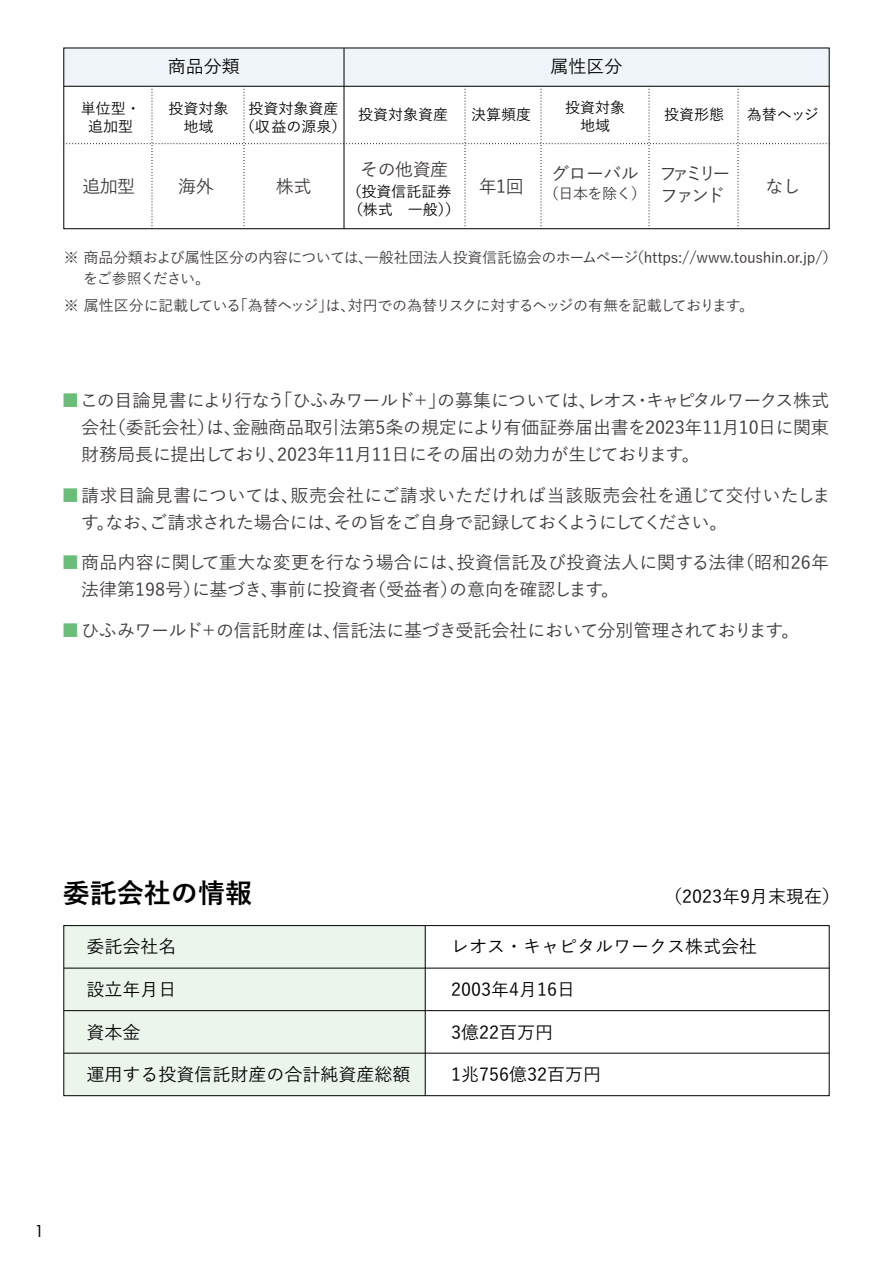
<style>
.page{position:relative;width:893px;height:1263px;background:#fff}
.page>*{position:absolute;margin:0;border:0;box-sizing:border-box;transform-origin:0 0}
.t1{font:700 27px "Yu Go Pr 6 N";color:#000}
.t2{font:500 18px/27px "Yu Go Pr 6 N";letter-spacing:-.01em;color:#3e3a39}
.t3{font:500 18px "Yu Go Pr 6 N";color:#000}
.t4{font:500 18px/22.5px "Yu Go Pr 6 N";letter-spacing:-.24em;color:#3e3a39}
.t5{font:18px "Futura PT";color:#000}
.t6{font:500 15px/21px "Yu Go Pr 6 N";letter-spacing:-.025em;color:#3e3a39}
.t7{font:500 15px/18px "Yu Go Pr 6 N";color:#000;text-align:center}
.s1{color:#6abd79}
</style>
<div class="page">
<div style="left:64px;top:925px;width:361px;height:171px;background:#ebf5ec"></div>
<div style="left:63px;top:925px;width:767px;height:171px;border:1px solid #000"></div>
<hr style="left:64px;top:1053px;width:765px;height:1px;background:#000">
<hr style="left:64px;top:1010px;width:765px;height:1px;background:#000">
<hr style="left:64px;top:968px;width:765px;height:1px;background:#000">
<hr style="left:425px;top:925px;width:1px;height:171px;background:#000">
<div style="left:64px;top:48px;width:765px;height:38px;background:#eef4f7"></div>
<hr style="left:344px;top:48px;width:1px;height:38px;background:#000">
<svg style="left:64px;top:86px;width:766px;height:143px"></svg>
<hr style="left:64px;top:86px;width:765px;height:1px;background:#000">
<p class="t7" style="left:81px;top:98px;width:61px">単位型・追加型</p>
<p class="t2" style="left:82px;top:170px;width:54px">追加型</p>
<p class="t3" style="left:168px;top:50px;width:73px">商品分類</p>
<p class="t3" style="left:551px;top:50px;width:73px">属性区分</p>
<p class="t7" style="left:168px;top:98px;width:61px">投資対象地域</p>
<p class="t2" style="left:178px;top:170px;width:37px">海外</p>
<p class="t7" style="left:358px;top:103px;width:91px">投資対象資産</p>
<p class="t7" style="left:471px;top:103px;width:61px">決算頻度</p>
<p class="t7" style="left:565px;top:97px;width:61px">投資対象地域</p>
<p class="t7" style="left:664px;top:103px;width:61px">投資形態</p>
<p class="t7" style="left:747px;top:103px;width:74px">為替ヘッジ</p>
<p class="t4" style="left:659px;top:159px;width:73px">ファミリーファンド</p>
<p class="t7" style="left:240px;top:98px;width:108px">投資対象資産（収益の源泉）</p>
<p class="t2" style="left:360px;top:153px;width:89px">その他資産</p>
<p class="t7" style="left:347px;top:180px;width:115px;text-align:left">（投資信託証券（株式　一般））</p>
<p class="t2" style="left:551px;top:157px;width:89px">グローバル</p>
<p class="t6" style="left:544px;top:181px;width:104px">（日本を除く）</p>
<p class="t2" style="left:276px;top:170px;width:37px">株式</p>
<p class="t2" style="left:479px;top:170px;width:46px">年1回</p>
<p class="t2" style="left:765px;top:170px;width:37px">なし</p>
<p class="t6" style="left:83px;top:245px;width:756px;text-indent:-19px">※ 商品分類および属性区分の内容については、一般社団法人投資信託協会のホームページ（https://www.toushin.or.jp/）をご参照ください。</p>
<p class="t6" style="left:64px;top:293px;width:692px">※ 属性区分に記載している「為替ヘッジ」は、対円での為替リスクに対するヘッジの有無を記載しております。</p>
<p class="t2" style="left:81px;top:385px;width:749px;text-align:justify;text-indent:-19px"><span class="s1">■</span> この目論見書により行なう「ひふみワールド＋」の募集については、レオス・キャピタルワークス株式会社（委託会社）は、金融商品取引法第5条の規定により有価証券届出書を2023年11月10日に関東財務局長に提出しており、2023年11月11日にその届出の効力が生じております。</p>
<p class="t2" style="left:81px;top:479px;width:751px;text-indent:-20px"><span class="s1">■</span> 請求目論見書については、販売会社にご請求いただければ当該販売会社を通じて交付いたします。なお、ご請求された場合には、その旨をご自身で記録しておくようにしてください。</p>
<p class="t2" style="left:81px;top:547px;width:749px;text-indent:-19px"><span class="s1">■</span> 商品内容に関して重大な変更を行なう場合には、投資信託及び投資法人に関する法律（昭和26年法律第198号）に基づき、事前に投資者（受益者）の意向を確認します。</p>
<p class="t2" style="left:62px;top:614px;width:739px"><span class="s1">■</span> ひふみワールド＋の信託財産は、信託法に基づき受託会社において分別管理されております。</p>
<h1 class="t1" style="left:63px;top:878px;width:190px">委託会社の情報</h1>
<p class="t3" style="left:664px;top:880px;width:177px">（2023年9月末現在）</p>
<p class="t3" style="left:87px;top:930px;width:91px">委託会社名</p>
<p class="t3" style="left:451px;top:930px;width:307px">レオス・キャピタルワークス株式会社</p>
<p class="t3" style="left:87px;top:972px;width:91px">設立年月日</p>
<p class="t3" style="left:451px;top:972px;width:125px">2003年4月16日</p>
<p class="t3" style="left:87px;top:1015px;width:55px">資本金</p>
<p class="t3" style="left:451px;top:1015px;width:103px">3億22百万円</p>
<p class="t3" style="left:87px;top:1058px;width:326px">運用する投資信託財産の合計純資産総額</p>
<p class="t3" style="left:451px;top:1058px;width:151px">1兆756億32百万円</p>
<p class="t5" style="left:34px;top:1220px;width:12px">1</p>
</div>
